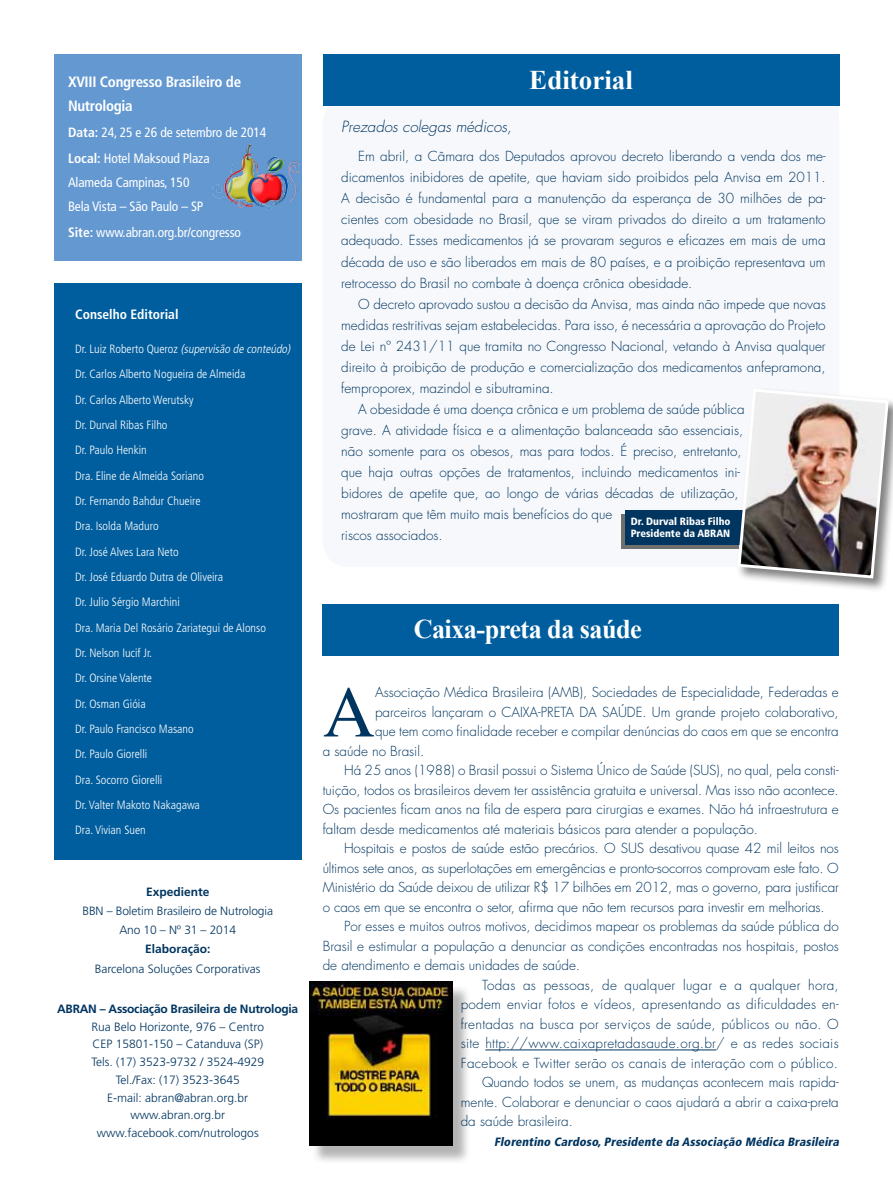
<style>
.page{position:relative;width:893px;height:1191px;background:#fff}
.page>*{position:absolute;margin:0;border:0;box-sizing:border-box;transform-origin:0 0}
.t1{font:72.45px "Times";color:#003560}
.t2{font:700 27px "Times New Roman";letter-spacing:-.02em;color:#fff}
.t3{font:700 27px "Times New Roman";color:#fff}
.t4{font:700 condensed 15px/24px "Frutiger";letter-spacing:-.02em;color:#fff}
.t5{font:italic 300 15px "Futura";color:#003560}
.t6{font:300 13.5px/21px "Futura";color:#003560;text-align:justify}
.t7{font:300 13.5px "Futura";letter-spacing:.02em;color:#003560}
.t8{font:condensed 13.5px/26.1px "Frutiger";letter-spacing:-.01em;color:#fff}
.t9{font:700 condensed 13.5px "Frutiger";color:#fff}
.t10{font:300 condensed 12px/25.3px "Frutiger";color:#fff}
.t11{font:300 12px/17.7px "Frutiger";color:#003560;text-align:center}
.t12{font:italic 900 condensed 12px "Frutiger";color:#003560}
.t13{font:700 12px "Frutiger";letter-spacing:-.02em;color:#003560}
.t14{font:700 12px "Frutiger";color:#003560}
.t15{font:900 condensed 10.5px/12.6px "Frutiger";color:#fff}
.s1{font-weight:700}
.s2{font-style:italic}
</style>
<div class="page">
<div style="left:323px;top:99px;width:516px;height:468px;background:#f7f8fb;border-radius:26px"></div>
<div style="left:323px;top:604px;width:516px;height:51px;background:#005e9e"></div>
<div style="left:54px;top:283px;width:247px;height:576px;background:#005e9e"></div>
<hr style="left:485px;top:1049px;width:231px;height:1px;background:#003560">
<div style="left:804px;top:99px;width:35px;height:59px;background:#f7f8fb"></div>
<div style="left:323px;top:54px;width:516px;height:51px;background:#005e9e"></div>
<div style="left:621px;top:514px;width:117px;height:35px;background:#6f6f6e"></div>
<div style="left:625px;top:511px;width:149px;height:34px;background:#003560"></div>
<div style="left:736px;top:387px;width:157px;height:205px;background:#000;opacity:.5"></div>
<img style="left:736px;top:387px;width:154px;height:193px">
<div style="left:54px;top:54px;width:247px;height:207px;background:#6498d1"></div>
<img style="left:213px;top:143px;width:87px;height:67px">
<div style="left:311px;top:983px;width:161px;height:181px;background:#000;opacity:.3"></div>
<img style="left:309px;top:981px;width:144px;height:165px">
<p class="t4" style="left:68px;top:69px;width:175px">XVIII Congresso Brasileiro de<br>Nutrologia</p>
<p class="t8" style="left:68px;top:119px;width:200px"><span class="s1">Data:</span> 24, 25 e 26 de setembro de 2014<br><span class="s1">Local:</span> Hotel Maksoud Plaza</p>
<p class="t8" style="left:68px;top:170px;width:137px;line-height:24px">Alameda Campinas, 150<br>Bela Vista – São Paulo – SP</p>
<p class="t8" style="left:68px;top:219px;width:175px"><span class="s1">Site:</span> www.abran.org.br/congresso</p>
<p class="t9" style="left:75px;top:306px;width:105px">Conselho Editorial</p>
<p class="t10" style="left:75px;top:336px;width:219px">D r. L u i z R o b e rt o Q u e r o z <span class="s2">(supervisão de conteúdo)<br></span>Dr. Carlos Alberto Nogueira de Almeida<br>Dr. Carlos Alberto Werutsky<br>Dr. Durval Ribas Filho<br>Dr. Paulo Henkin<br>Dra. Eline de Almeida Soriano<br>Dr. Fernando Bahdur Chueire<br>Dra. Isolda Maduro<br>Dr. José Alves Lara Neto<br>Dr. José Eduardo Dutra de Oliveira<br>Dr. Julio Sérgio Marchini<br>Dra. Maria Del Rosário Zariategui de Alonso<br>Dr. Nelson Iucif Jr.<br>Dr. Orsine Valente<br>Dr. Osman Gióia<br>Dr. Paulo Francisco Masano<br>Dr. Paulo Giorelli<br>Dra. Socorro Giorelli<br>Dr. Valter Makoto Nakagawa<br>Dra. Vivian Suen</p>
<p class="t14" style="left:146px;top:884px;width:65px">Expediente</p>
<p class="t11" style="left:82px;top:901px;width:192px;line-height:19.2px">BBN – Boletim Brasileiro de Nutrologia<br>Ano 10 – Nº 31 – 2014</p>
<p class="t14" style="left:145px;top:942px;width:67px">Elaboração:</p>
<p class="t11" style="left:95px;top:960px;width:167px">Barcelona Soluções Corporativas</p>
<p class="t13" style="left:57px;top:1001px;width:243px">ABRAN – Associação Brasileira de Nutrologia</p>
<p class="t11" style="left:91px;top:1017px;width:174px">Rua Belo Horizonte, 976 – Centro<br>CEP 15801-150 – Catanduva (SP)<br>Tels. (17) 3523-9732 / 3524-4929<br>Tel./Fax: (17) 3523-3645<br>E-mail: abran@abran.org.br www.abran.org.br www.facebook.com/nutrologos</p>
<h2 class="t3" style="left:529px;top:61px;width:105px">Editorial</h2>
<p class="t5" style="left:341px;top:117px;width:172px">Prezados colegas médicos,</p>
<p class="t6" style="left:341px;top:146px;width:486px;text-indent:17px">Em abril, a Câmara dos Deputados aprovou decreto liberando a venda dos me&shy;dicamentos inibidores de apetite, que haviam sido proibidos pela Anvisa em 2011.<br>A decisão é fundamental para a manutenção da esperança de 30 milhões de pa&shy;cientes com obesidade no Brasil, que se viram privados do direito a um tratamento adequado. Esses medicamentos já se provaram seguros e eficazes em mais de uma década de uso e são liberados em mais de 80 países, e a proibição representava um retrocesso do Brasil no combate à doença crônica obesidade.</p>
<p class="t6" style="left:358px;top:293px;width:469px">O decreto aprovado sustou a decisão da Anvisa, mas ainda não impede que novas</p>
<p class="t6" style="left:341px;top:314px;width:486px">medidas restritivas sejam estabelecidas. Para isso, é necessária a aprovação do Projeto</p>
<p class="t6" style="left:341px;top:335px;width:486px">de Lei nº 2431/11 que tramita no Congresso Nacional, vetando à Anvisa qualquer</p>
<p class="t6" style="left:341px;top:356px;width:486px">direito à proibição de produção e comercialização dos medicamentos anfepramona,</p>
<p class="t6" style="left:341px;top:377px;width:214px">femproporex, mazindol e sibutramina.</p>
<p class="t6" style="left:358px;top:398px;width:388px">A obesidade é uma doença crônica e um problema de saúde pública</p>
<p class="t6" style="left:341px;top:419px;width:404px">grave. A atividade física e a alimentação balanceada são essenciais,</p>
<p class="t6" style="left:341px;top:440px;width:402px">não somente para os obesos, mas para todos. É preciso, entretanto,</p>
<p class="t6" style="left:341px;top:461px;width:401px">que haja outras opções de tratamentos, incluindo medicamentos ini-</p>
<p class="t6" style="left:341px;top:482px;width:399px">bidores de apetite que, ao longo de várias décadas de utilização,</p>
<p class="t6" style="left:341px;top:503px;width:273px">mostraram que têm muito mais benefícios do que</p>
<p class="t6" style="left:341px;top:524px;width:103px">riscos associados.</p>
<p class="t15" style="left:631px;top:515px;width:102px">Dr. Durval Ribas Filho<br>Presidente da ABRAN</p>
<h2 class="t2" style="left:414px;top:610px;width:230px">Caixa-preta da saúde</h2>
<h1 class="t1" style="left:323px;top:644px;width:54px">A</h1>
<p class="t6" style="left:375px;top:682px;width:465px">Associação Médica Brasileira (AMB), Sociedades de Especialidade, Federadas e</p>
<p class="t6" style="left:375px;top:702px;width:465px">parceiros lançaram o CAIXA-PRETA DA SAÚDE. Um grande projeto colaborativo,</p>
<p class="t6" style="left:375px;top:721px;width:465px">que tem como finalidade receber e compilar denúncias do caos em que se encontra</p>
<p class="t6" style="left:323px;top:741px;width:103px">a saúde no Brasil.</p>
<p class="t6" style="left:344px;top:760px;width:496px">Há 25 anos (1988) o Brasil possui o Sistema Único de Saúde (SUS), no qual, pela consti-</p>
<p class="t6" style="left:323px;top:780px;width:517px">tuição, todos os brasileiros devem ter assistência gratuita e universal. Mas isso não acontece.</p>
<p class="t6" style="left:323px;top:799px;width:518px">Os pacientes ficam anos na fila de espera para cirurgias e exames. Não há infraestrutura e</p>
<p class="t6" style="left:323px;top:819px;width:437px">faltam desde medicamentos até materiais básicos para atender a população.</p>
<p class="t6" style="left:344px;top:838px;width:496px">Hospitais e postos de saúde estão precários. O SUS desativou quase 42 mil leitos nos</p>
<p class="t6" style="left:323px;top:858px;width:517px">últimos sete anos, as superlotações em emergências e pronto-socorros comprovam este fato. O</p>
<p class="t6" style="left:323px;top:877px;width:518px">Ministério da Saúde deixou de utilizar R$ 17 bilhões em 2012, mas o governo, para justificar</p>
<p class="t6" style="left:323px;top:897px;width:503px">o caos em que se encontra o setor, afirma que não tem recursos para investir em melhorias.</p>
<p class="t6" style="left:344px;top:916px;width:496px">Por esses e muitos outros motivos, decidimos mapear os problemas da saúde pública do</p>
<p class="t6" style="left:323px;top:936px;width:518px">Brasil e estimular a população a denunciar as condições encontradas nos hospitais, postos</p>
<p class="t6" style="left:323px;top:955px;width:259px">de atendimento e demais unidades de saúde.</p>
<p class="t7" style="left:482px;top:976px;width:358px">Todas as pessoas, de qualquer lugar e a qualquer hora,</p>
<p class="t7" style="left:461px;top:996px;width:379px">podem enviar fotos e vídeos, apresentando as dificuldades en-</p>
<p class="t7" style="left:461px;top:1015px;width:380px">frentadas na busca por serviços de saúde, públicos ou não. O</p>
<p class="t7" style="left:461px;top:1035px;width:380px">site http://www.caixapretadasaude.org.br/ e as redes sociais</p>
<p class="t7" style="left:461px;top:1054px;width:379px">Facebook e Twitter serão os canais de interação com o público.</p>
<p class="t6" style="left:482px;top:1072px;width:358px">Quando todos se unem, as mudanças acontecem mais rapida-</p>
<p class="t6" style="left:461px;top:1092px;width:380px">mente. Colaborar e denunciar o caos ajudará a abrir a caixa-preta</p>
<p class="t6" style="left:461px;top:1111px;width:114px">da saúde brasileira.</p>
<p class="t12" style="left:494px;top:1134px;width:349px">Florentino Cardoso,Presidente da Associação Médica Brasileira</p>
</div>
